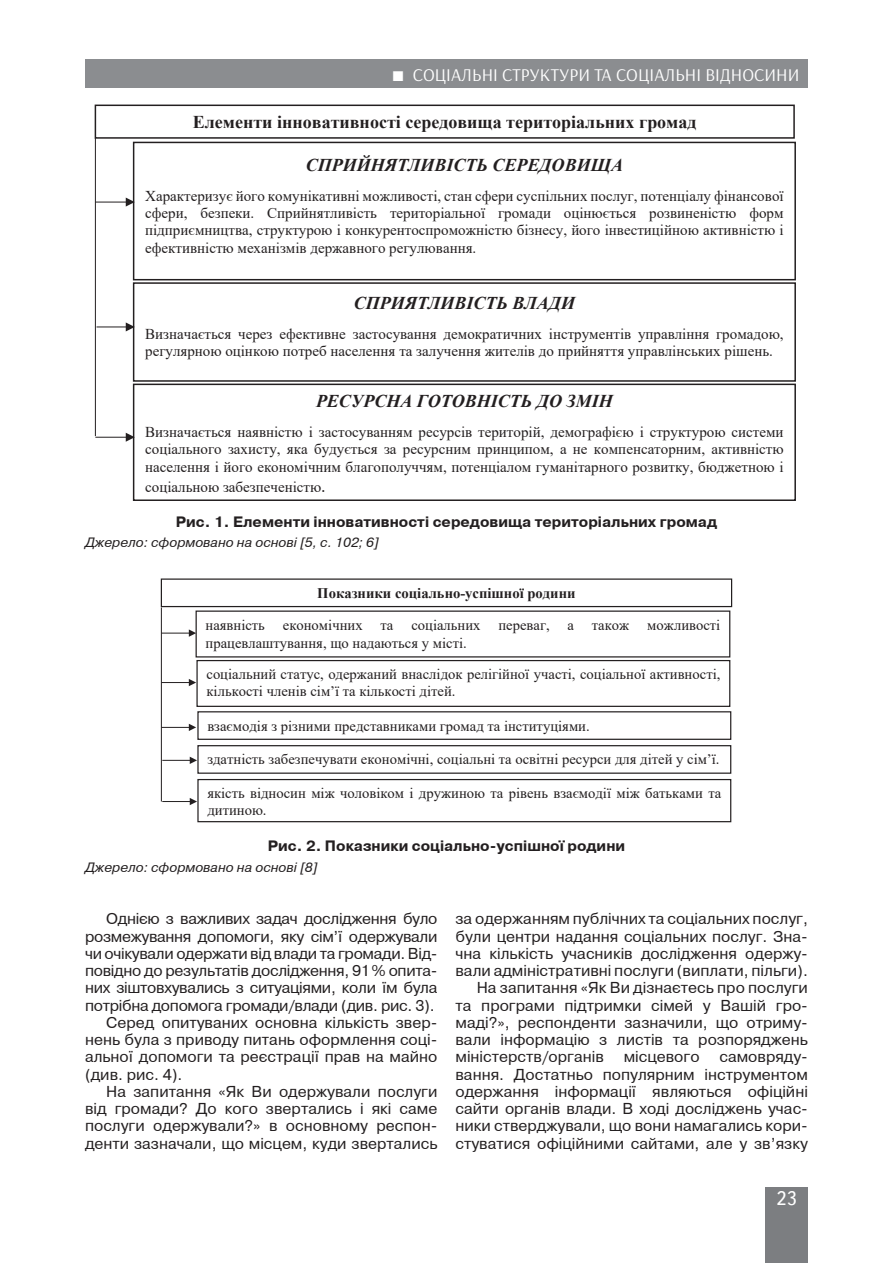
<style>
.page{position:relative;width:893px;height:1263px;background:#fff}
.page>*{position:absolute;margin:0;border:0;box-sizing:border-box;transform-origin:0 0}
.t1{font:19.5px "Ukrainian Text";color:#fff}
.t2{font:italic 700 18px "Times New Roman";color:#231f20}
.t3{font:18px "Arsenal";color:#fff}
.t4{font:700 18px "Times New Roman";color:#231f20}
.Текст_основной_G{font:15.75px/17.2px "Pragmatica C";color:#231f20;text-align:justify}
.t5{font:15px/17.2px "Times New Roman";color:#231f20;text-align:justify}
.Рисунок_подпись{font:700 15px "Pragmatica C";color:#231f20}
.t6{font:14.7px/32px "Times New Roman";color:#231f20}
.Джерело{font:italic 13.5px "Pragmatica C";color:#231f20}
.s1{font-size:18px}
.s2{font-weight:700}
</style>
<div class="page">
<div style="left:765px;top:1187px;width:43px;height:76px;background:#7c7e81"></div>
<div style="left:85px;top:60px;width:723px;height:28px;background:#8b8d90"></div>
<div style="left:95px;top:105px;width:700px;height:34px;border:2px solid #231f20"></div>
<img style="left:96px;top:111px;width:697px;height:21px">
<div style="left:133px;top:142px;width:663px;height:138px;border:2px solid #231f20"></div>
<img style="left:134px;top:149px;width:660px;height:125px">
<div style="left:133px;top:282px;width:663px;height:100px;border:2px solid #231f20"></div>
<img style="left:134px;top:289px;width:660px;height:86px">
<div style="left:133px;top:384px;width:663px;height:117px;border:2px solid #231f20"></div>
<img style="left:134px;top:390px;width:660px;height:104px">
<hr style="left:95px;top:138px;width:1px;height:298px;background:#231f20">
<hr style="left:97px;top:327px;width:30px;height:1px;background:#231f20">
<svg style="left:126px;top:322px;width:9px;height:9px"></svg>
<hr style="left:95px;top:202px;width:32px;height:1px;background:#231f20">
<svg style="left:126px;top:198px;width:9px;height:9px"></svg>
<hr style="left:95px;top:437px;width:32px;height:1px;background:#231f20">
<svg style="left:126px;top:433px;width:9px;height:9px"></svg>
<div style="left:161px;top:578px;width:571px;height:29px;border:1px solid #231f20"></div>
<div style="left:196px;top:610px;width:534px;height:47px;border:1px solid #231f20"></div>
<div style="left:196px;top:660px;width:534px;height:47px;border:1px solid #231f20"></div>
<div style="left:197px;top:711px;width:534px;height:29px;border:1px solid #231f20"></div>
<div style="left:197px;top:745px;width:534px;height:29px;border:1px solid #231f20"></div>
<div style="left:197px;top:779px;width:534px;height:43px;border:1px solid #231f20"></div>
<hr style="left:161px;top:607px;width:1px;height:194px;background:#231f20">
<svg style="left:161px;top:629px;width:35px;height:8px"></svg>
<svg style="left:161px;top:679px;width:35px;height:7px"></svg>
<svg style="left:161px;top:724px;width:35px;height:7px"></svg>
<svg style="left:162px;top:798px;width:35px;height:7px"></svg>
<svg style="left:162px;top:757px;width:35px;height:7px"></svg>
<p class="t3" style="left:568px;top:64px;width:232px">ТЕОРІЯ ТА ІСТОРІЯ СОЦІОЛОГІЇ</p>
<p class="t3" style="left:413px;top:64px;width:388px">СОЦІАЛЬНІ СТРУКТУРИ ТА СОЦІАЛЬНІ ВІДНОСИНИ</p>
<p class="t4" style="left:193px;top:109px;width:505px">Елементи інновативності середовища територіальних громад</p>
<p class="t2" style="left:306px;top:152px;width:319px">СПРИЙНЯТЛИВІСТЬ СЕРЕДОВИЩА</p>
<p class="t5" style="left:145px;top:187px;width:640px">Характеризує його комунікативні можливості, стан сфери суспільних послуг, потенціалу фінансової сфери, безпеки. Сприйнятливість територіальної громади оцінюється розвиненістю форм підприємництва, структурою і конкурентоспроможністю бізнесу, його інвестиційною активністю і ефективністю механізмів державного регулювання.</p>
<p class="t2" style="left:354px;top:291px;width:223px">СПРИЯТЛИВІСТЬ ВЛАДИ</p>
<p class="t5" style="left:145px;top:325px;width:640px">Визначається через ефективне застосування демократичних інструментів управління громадою, регулярною оцінкою потреб населення та залучення жителів до прийняття управлінських рішень.</p>
<p class="t2" style="left:316px;top:389px;width:298px">РЕСУРСНА ГОТОВНІСТЬ ДО ЗМІН</p>
<p class="t5" style="left:145px;top:423px;width:640px">Визначається наявністю і застосуванням ресурсів територій, демографією і структурою системи соціального захисту, яка будується за ресурсним принципом, а не компенсаторним, активністю населення і його економічним благополуччям, потенціалом гуманітарного розвитку, бюджетною і</p>
<p class="t5" style="left:145px;top:478px;width:182px">соціальною забезпеченістю<span class="s1">.</span></p>
<p class="Рисунок_подпись" style="left:176px;top:514px;width:543px">Рис. 1. Елементи інновативності середовища територіальних громад</p>
<p class="Джерело" style="left:85px;top:535px;width:296px">Джерело: сформовано на основі [5, с. 102; 6]</p>
<p class="t6" style="left:206px;top:576px;width:516px;text-indent:112px"><span class="s2">Показники соціально-успішної родини<br></span>наявність економічних та соціальних переваг, а також можливості</p>
<p class="t6" style="left:206px;top:627px;width:516px;line-height:31.2px">працевлаштування, що надаються у місті.<br>соціальний статус, одержаний внаслідок релігійної участі, соціальної активності,</p>
<p class="t6" style="left:206px;top:675px;width:251px">кількості членів сім’ї та кількості дітей.</p>
<p class="t6" style="left:207px;top:709px;width:384px">взаємодія з різними представниками громад та інституціями.</p>
<p class="t6" style="left:207px;top:743px;width:514px">здатність забезпечувати економічні, соціальні та освітні ресурси для дітей у сім’ї.</p>
<p class="t6" style="left:207px;top:784px;width:515px;line-height:16.8px">якість відносин між чоловіком і дружиною та рівень взаємодії між батьками та дитиною.</p>
<p class="Рисунок_подпись" style="left:268px;top:838px;width:359px">Рис. 2. Показники соціально-успішної родини</p>
<p class="Джерело" style="left:85px;top:859px;width:234px">Джерело: сформовано на основі [8]</p>
<p class="Текст_основной_G" style="left:85px;top:910px;width:354px;text-indent:21px">Однією з важливих задач дослідження було розмежування допомоги, яку сім’ї одержували чи очікували одержати від влади та громади. Від&shy;повідно до результатів дослідження, 91% опита&shy;них зіштовхувались з ситуаціями, коли їм була потрібна допомога громади/влади (див. рис. 3).</p>
<p class="Текст_основной_G" style="left:85px;top:1014px;width:354px;text-indent:21px">Серед опитуваних основна кількість звер&shy;нень була з приводу питань оформлення соці&shy;альної допомоги та реєстрації прав на майно (див. рис. 4).</p>
<p class="Текст_основной_G" style="left:85px;top:1083px;width:354px;text-indent:21px">На запитання «Як Ви одержували послуги від громади? До кого звертались і які саме послуги одержували?» в основному респон&shy;денти зазначали, що місцем, куди звертались</p>
<p class="Текст_основной_G" style="left:455px;top:910px;width:354px">за одержанням публічних та соціальних послуг, були центри надання соціальних послуг. Зна&shy;чна кількість учасників дослідження одержу&shy;вали адміністративні послуги (виплати, пільги).</p>
<p class="Текст_основной_G" style="left:455px;top:979px;width:354px;text-indent:21px">На запитання «Як Ви дізнаєтесь про послуги та програми підтримки сімей у Вашій гро&shy;маді?», респонденти зазначили, що отриму&shy;вали інформацію з листів та розпоряджень міністерств/органів</p>
<p class="Текст_основной_G" style="left:624px;top:1048px;width:77px">місцевого</p>
<p class="Текст_основной_G" style="left:455px;top:1048px;width:354px;text-indent:264px">самовряду&shy;вання. Достатньо популярним інструментом одержання інформації являються офіційні сайти органів влади. В ході досліджень учас&shy;ники стверджували, що вони намагались кори&shy;стуватися офіційними сайтами, але у зв’язку</p>
<p class="t1" style="left:776px;top:1188px;width:22px">23</p>
</div>
